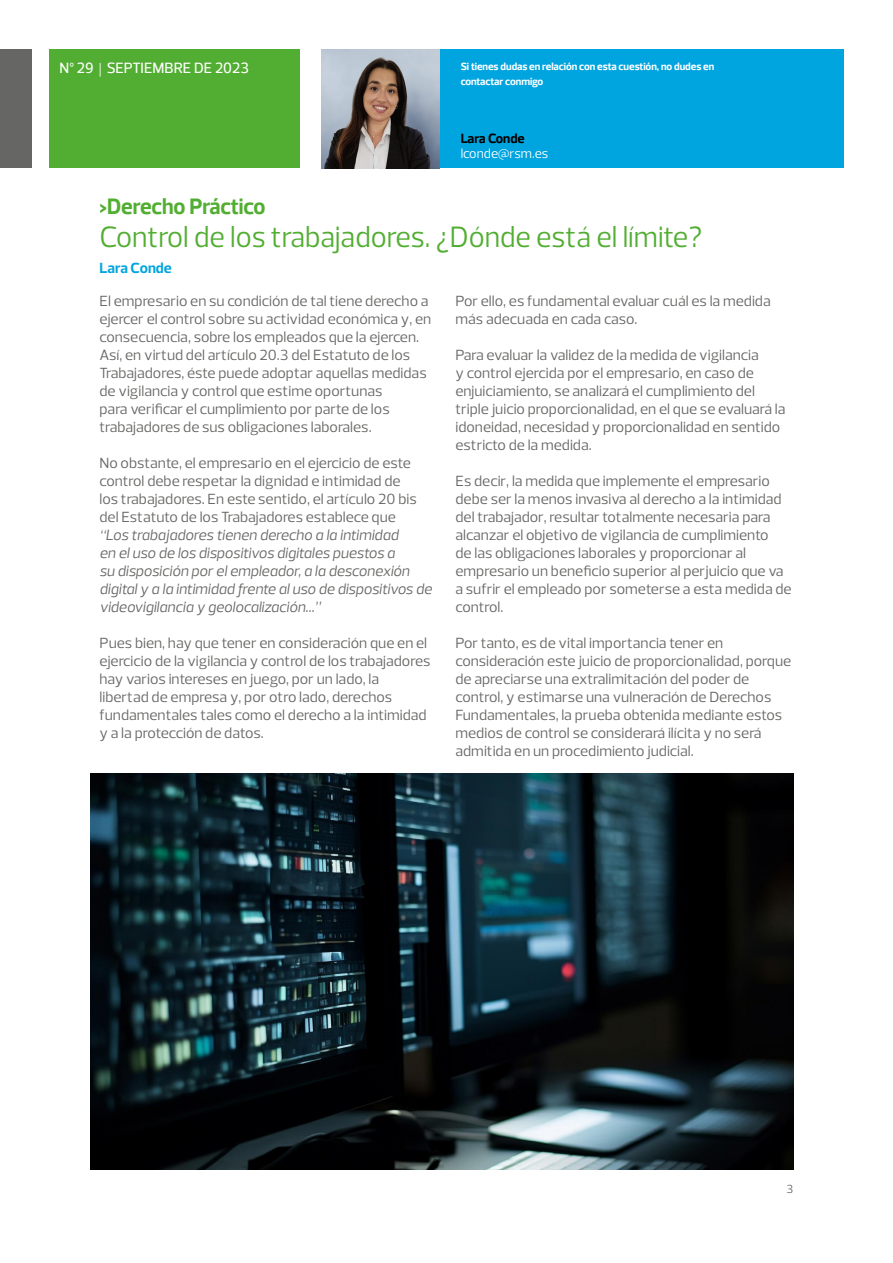
<style>
.page{position:relative;width:893px;height:1263px;background:#fff}
.page>*{position:absolute;margin:0;border:0;box-sizing:border-box;transform-origin:0 0}
.t1{font:30px "Prelo";color:#52ae32}
.t2{font:700 22.5px "Prelo";letter-spacing:-.005em;color:#52ae32;scale:.9 1}
.t3{font:15px/18px "Prelo";color:#666665}
.t4{font:italic 15px/18px "Prelo";letter-spacing:-.005em;color:#666665}
.t5{font:500 15px "Prelo";color:#fff}
.t6{font:700 15px "Prelo";letter-spacing:-.005em;color:#00a5df}
.t7{font:13.5px "Prelo";color:#fff}
.t8{font:700 13.5px "Prelo";letter-spacing:-.005em;color:#000}
.t9{font:12px "Prelo";color:#666665}
.t10{font:700 10.5px/15px "Prelo";letter-spacing:-.005em;color:#fff}
.s1{font-family:"Baskerville";font-weight:400}
</style>
<div class="page">
<div style="left:50px;top:50px;width:250px;height:118px;background:#52ae32"></div>
<div style="left:0;top:50px;width:31px;height:118px;background:#666665"></div>
<div style="left:437px;top:50px;width:407px;height:118px;background:#00a5df"></div>
<img style="left:321px;top:50px;width:119px;height:118px">
<img style="left:90px;top:774px;width:703px;height:396px">
<p class="t5" style="left:60px;top:59px;width:191px">Nº 29 <span class="s1">|</span> SEPTIEMBRE DE 2023</p>
<p class="t10" style="left:461px;top:59px;width:255px">Si tienes dudas en relación con esta cuestión, no dudes en contactar conmigo</p>
<p class="t8" style="left:461px;top:131px;width:65px">Lara Conde</p>
<p class="t7" style="left:461px;top:145px;width:89px">lconde@rsm.es</p>
<h2 class="t2" style="left:99px;top:194px;width:186px">&gt;Derecho Práctico</h2>
<h1 class="t1" style="left:99px;top:218px;width:604px">Control de los trabajadores. ¿Dónde está el límite?</h1>
<p class="t6" style="left:99px;top:259px;width:74px">Lara Conde</p>
<p class="t3" style="left:99px;top:292px;width:333px">El empresario en su condición de tal tiene derecho a ejercer el control sobre su actividad económica y, en consecuencia, sobre los empleados que la ejercen.<br>Así, en virtud del artículo 20.3 del Estatuto de los Trabajadores, éste puede adoptar aquellas medidas de vigilancia y control que estime oportunas<br>para verificar el cumplimiento por parte de los trabajadores de sus obligaciones laborales.</p>
<p class="t3" style="left:99px;top:454px;width:319px">No obstante, el empresario en el ejercicio de este control debe respetar la dignidad e intimidad de los trabajadores. En este sentido, el artículo 20 bis del Estatuto de los Trabajadores establece que</p>
<p class="t4" style="left:99px;top:526px;width:334px">“Los trabajadores tienen derecho a la intimidad<br>en el uso de los dispositivos digitales puestos a<br>su disposición por el empleador, a la desconexión digital y a la intimidad frente al uso de dispositivos de videovigilancia y geolocalización…”</p>
<p class="t3" style="left:99px;top:634px;width:332px">Pues bien, hay que tener en consideración que en el ejercicio de la vigilancia y control de los trabajadores hay varios intereses en juego, por un lado, la libertad de empresa y, por otro lado, derechos fundamentales tales como el derecho a la intimidad y a la protección de datos.</p>
<p class="t3" style="left:455px;top:292px;width:317px">Por ello, es fundamental evaluar cuál es la medida más adecuada en cada caso.</p>
<p class="t3" style="left:455px;top:346px;width:331px">Para evaluar la validez de la medida de vigilancia<br>y control ejercida por el empresario, en caso de enjuiciamiento, se analizará el cumplimiento del triple juicio proporcionalidad, en el que se evaluará la idoneidad, necesidad y proporcionalidad en sentido estricto de la medida.</p>
<p class="t3" style="left:455px;top:472px;width:338px">Es decir, la medida que implemente el empresario debe ser la menos invasiva al derecho a la intimidad del trabajador, resultar totalmente necesaria para alcanzar el objetivo de vigilancia de cumplimiento<br>de las obligaciones laborales y proporcionar al empresario un beneficio superior al perjuicio que va a sufrir el empleado por someterse a esta medida de control.</p>
<p class="t3" style="left:455px;top:634px;width:337px">Por tanto, es de vital importancia tener en consideración este juicio de proporcionalidad, porque de apreciarse una extralimitación del poder de control, y estimarse una vulneración de Derechos Fundamentales, la prueba obtenida mediante estos medios de control se considerará ilícita y no será admitida en un procedimiento judicial.</p>
<p class="t9" style="left:787px;top:1181px;width:8px">3</p>
</div>
